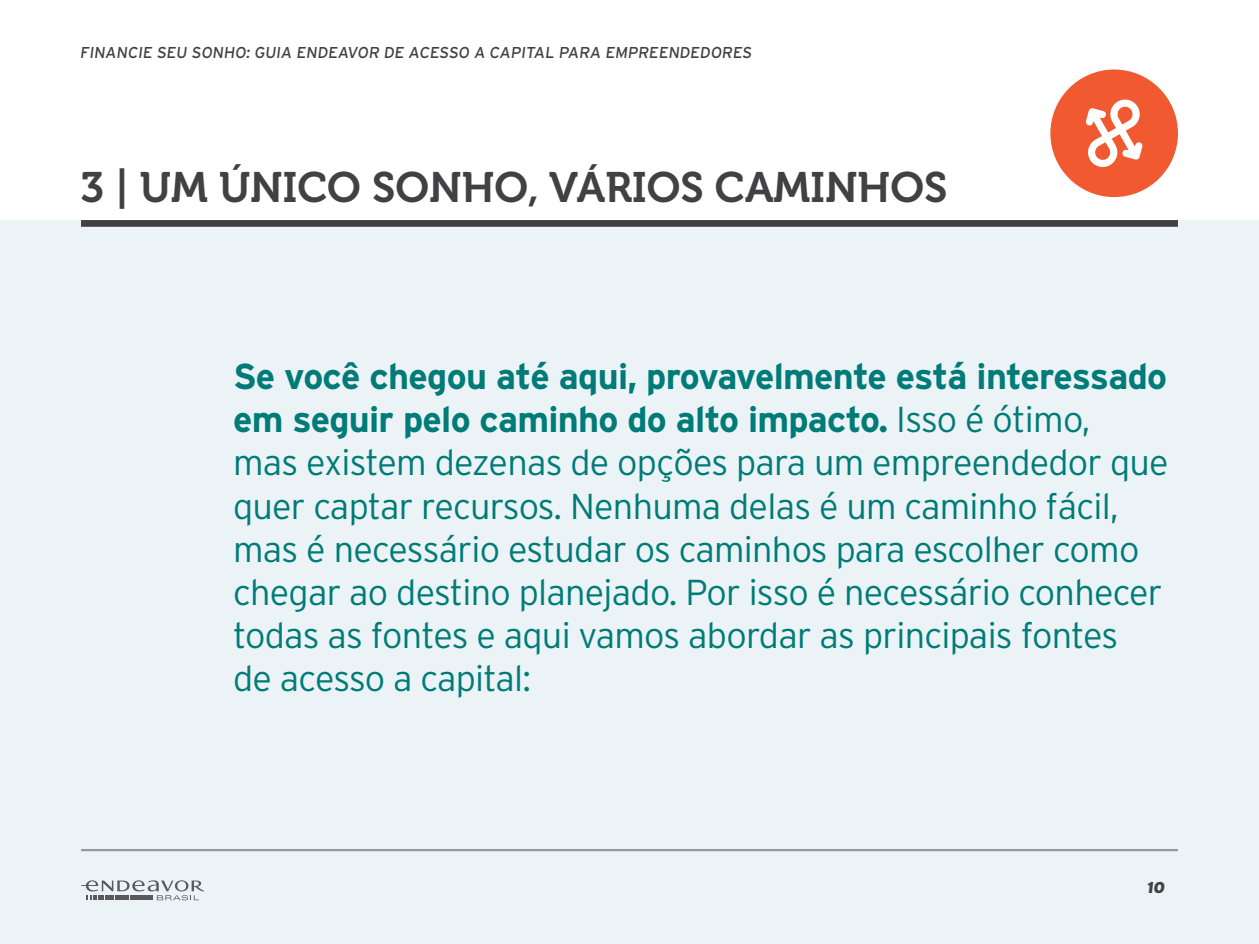
<style>
.page{position:relative;width:1259px;height:944px;background:#fff}
.page>*{position:absolute;margin:0;border:0;box-sizing:border-box;transform-origin:0 0}
.t1{font:42.3px "Museo 700";color:#414042}
.t2{font:300 36px/43.2px "Interstate";letter-spacing:-.02em;color:#007b77}
.t3{font:15.75px "Interstate";color:#414042}
.t4{font:900 15.75px "Interstate";color:#414042}
.s1{font-weight:700}
</style>
<div class="page">
<div style="left:0;top:220px;width:1259px;height:724px;background:#ebf3f6"></div>
<svg style="left:81px;top:880px;width:123px;height:20px"></svg>
<div style="left:81px;top:220px;width:1097px;height:7px;background:#414042"></div>
<hr style="left:81px;top:849px;width:1097px;height:2px;background:#414042">
<div style="left:1050px;top:70px;width:128px;height:127px;background:#f15a31;border-radius:50%"></div>
<svg style="left:1085px;top:99px;width:57px;height:68px"></svg>
<p class="t3" style="left:80px;top:44px;width:675px">FINANCIE SEU SONHO: GUIA ENDEAVOR DE ACESSO A CAPITAL PARA EMPREENDEDORES</p>
<p class="t1" style="left:81px;top:164px;width:865px">3 | UM ÚNICO SONHO, VÁRIOS CAMINHOS</p>
<p class="t2" style="left:233px;top:354px;width:937px"><span class="s1">Se você chegou até aqui, provavelmente está interessado em seguir pelo caminho do alto impacto.</span> I sso é ótimo,<br>mas existem dezenas de opções para um empreendedor que quer captar recursos. Nenhuma delas é um caminho fácil, mas é necessário estudar os caminhos para escolher como chegar ao destino planejado. Por isso é necessário conhecer todas as fontes e aqui vamos abordar as principais fontes<br>de acesso a capital:</p>
<p class="t4" style="left:1146px;top:878px;width:22px">10</p>
</div>
